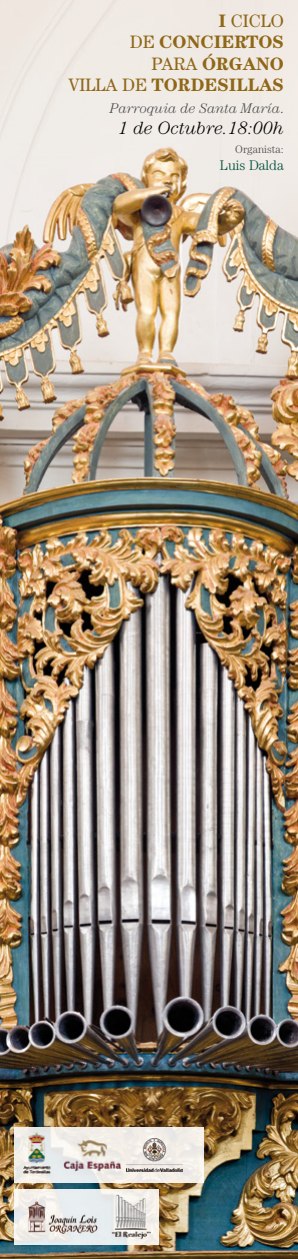
<style>
.page{position:relative;width:298px;height:1259px;background:#fff}
.page>*{position:absolute;margin:0;border:0;box-sizing:border-box;transform-origin:0 0}
.Titulos2{font:700 18px/21.6px "Century Std";color:#8f6716;text-align:right}
.t1{font:italic 300 18px "Century Std";color:#000}
.t2{font:italic 300 14px "Century Std";color:#4b4b4d}
.t3{font:300 14px "Century Std";color:#00503d}
.t4{font:300 11px "Century Std";color:#4b4b4d}
.s1{font-weight:400}
.s2{font-style:normal}
</style>
<div class="page">
<img style="left:0;top:0;width:298px;height:1259px">
<div style="left:14px;top:1189px;width:144px;height:55px;background:linear-gradient(to bottom,#eeefed,#edeeec)"></div>
<div style="left:14px;top:1127px;width:190px;height:56px;background:#f1ede8"></div>
<img style="left:111px;top:1193px;width:39px;height:47px">
<img style="left:59px;top:1136px;width:63px;height:38px">
<img style="left:126px;top:1138px;width:57px;height:33px">
<img style="left:23px;top:1200px;width:78px;height:36px">
<img style="left:14px;top:1130px;width:45px;height:45px">
<p class="Titulos2" style="left:68px;top:9px;width:217px">I <span class="s1">CICLO<br>DE</span> CONCIERTOS<br><span class="s1">PARA</span> ÓRGANO<br><span class="s1">VILLA DE</span> TORDESILLAS</p>
<p class="t2" style="left:110px;top:100px;width:175px">Parroquia de Santa María<span class="s2">.</span></p>
<p class="t1" style="left:118px;top:118px;width:167px">1 de Octubre.18:00h</p>
<p class="t4" style="left:235px;top:143px;width:50px">Organista:</p>
<p class="t3" style="left:220px;top:157px;width:65px">Luis Dalda</p>
</div>
